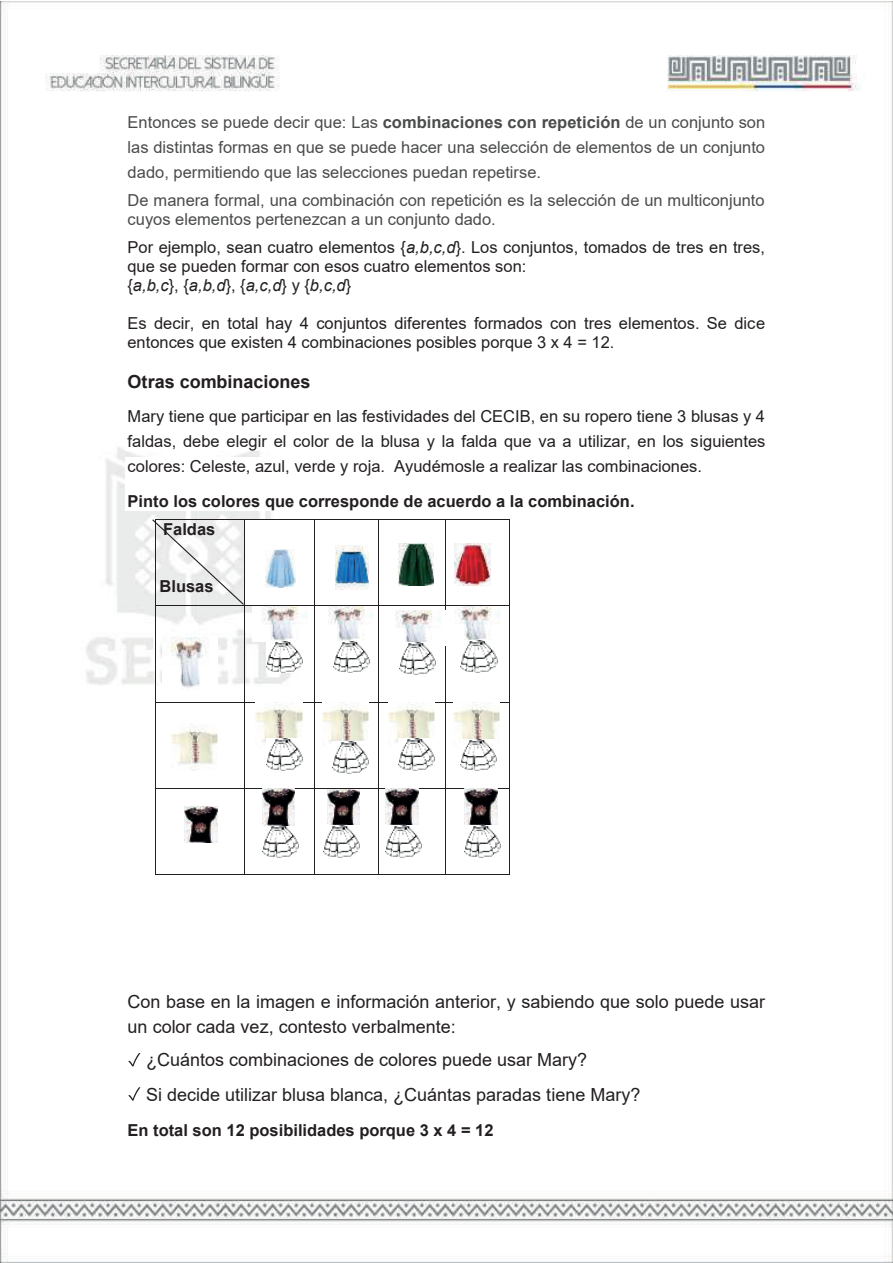
<style>
.page{position:relative;width:893px;height:1263px;background:#fff}
.page>*{position:absolute;margin:0;border:0;box-sizing:border-box;transform-origin:0 0}
.t1{font:18px/25.2px "Arial";color:#231f20}
.t2{font:700 18px "Arial";color:#231f20}
.t3{font:16.5px/19px "Arial";color:#231f20}
.t4{font:16.5px/25.2px "Arial";color:#4a4b4c;text-align:justify}
.t5{font:700 16.5px/28.7px "Arial";color:#231f20}
.s1{font-weight:700}
.s2{font-style:italic}
</style>
<div class="page">
<img style="left:0;top:1px;width:892px;height:1261px">
<div style="left:125px;top:106px;width:643px;height:25px;background:#fff"></div>
<div style="left:125px;top:131px;width:643px;height:26px;background:#fff"></div>
<div style="left:125px;top:157px;width:643px;height:25px;background:#fff"></div>
<div style="left:125px;top:407px;width:643px;height:19px;background:#fff"></div>
<div style="left:125px;top:432px;width:643px;height:19px;background:#fff"></div>
<div style="left:125px;top:457px;width:643px;height:28px;background:#fff"></div>
<div style="left:125px;top:485px;width:643px;height:25px;background:#fff"></div>
<div style="left:245px;top:520px;width:69px;height:85px;background:#fff"></div>
<hr style="left:245px;top:519px;width:69px;height:1px;background:#231f20">
<hr style="left:315px;top:519px;width:63px;height:1px;background:#231f20">
<hr style="left:379px;top:519px;width:66px;height:1px;background:#231f20">
<hr style="left:446px;top:519px;width:63px;height:1px;background:#231f20">
<hr style="left:314px;top:520px;width:1px;height:85px;background:#231f20">
<hr style="left:378px;top:520px;width:1px;height:85px;background:#231f20">
<hr style="left:445px;top:520px;width:1px;height:85px;background:#231f20">
<hr style="left:509px;top:520px;width:1px;height:85px;background:#231f20">
<hr style="left:245px;top:605px;width:69px;height:1px;background:#231f20">
<hr style="left:315px;top:605px;width:63px;height:1px;background:#231f20">
<hr style="left:379px;top:605px;width:66px;height:1px;background:#231f20">
<hr style="left:446px;top:605px;width:63px;height:1px;background:#231f20">
<hr style="left:155px;top:606px;width:1px;height:96px;background:#231f20">
<hr style="left:244px;top:606px;width:1px;height:96px;background:#231f20">
<hr style="left:314px;top:606px;width:1px;height:96px;background:#231f20">
<hr style="left:378px;top:606px;width:1px;height:96px;background:#231f20">
<hr style="left:445px;top:606px;width:1px;height:96px;background:#231f20">
<hr style="left:509px;top:606px;width:1px;height:96px;background:#231f20">
<hr style="left:155px;top:702px;width:89px;height:1px;background:#231f20">
<hr style="left:245px;top:702px;width:69px;height:1px;background:#231f20">
<hr style="left:315px;top:702px;width:63px;height:1px;background:#231f20">
<hr style="left:379px;top:702px;width:66px;height:1px;background:#231f20">
<hr style="left:446px;top:702px;width:63px;height:1px;background:#231f20">
<hr style="left:155px;top:702px;width:1px;height:86px;background:#231f20">
<hr style="left:244px;top:702px;width:1px;height:86px;background:#231f20">
<hr style="left:314px;top:702px;width:1px;height:86px;background:#231f20">
<hr style="left:378px;top:702px;width:1px;height:86px;background:#231f20">
<hr style="left:445px;top:702px;width:1px;height:86px;background:#231f20">
<hr style="left:509px;top:702px;width:1px;height:86px;background:#231f20">
<hr style="left:155px;top:788px;width:89px;height:1px;background:#231f20">
<hr style="left:245px;top:788px;width:69px;height:1px;background:#231f20">
<hr style="left:315px;top:788px;width:63px;height:1px;background:#231f20">
<hr style="left:379px;top:788px;width:66px;height:1px;background:#231f20">
<hr style="left:446px;top:788px;width:63px;height:1px;background:#231f20">
<hr style="left:155px;top:788px;width:1px;height:86px;background:#231f20">
<hr style="left:155px;top:874px;width:89px;height:1px;background:#231f20">
<hr style="left:244px;top:788px;width:1px;height:86px;background:#231f20">
<hr style="left:245px;top:874px;width:69px;height:1px;background:#231f20">
<hr style="left:314px;top:788px;width:1px;height:86px;background:#231f20">
<hr style="left:315px;top:874px;width:63px;height:1px;background:#231f20">
<hr style="left:378px;top:788px;width:1px;height:86px;background:#231f20">
<hr style="left:379px;top:874px;width:66px;height:1px;background:#231f20">
<hr style="left:445px;top:788px;width:1px;height:86px;background:#231f20">
<hr style="left:446px;top:874px;width:63px;height:1px;background:#231f20">
<hr style="left:509px;top:788px;width:1px;height:86px;background:#231f20">
<div style="left:125px;top:888px;width:643px;height:30px;background:#fff"></div>
<div style="left:125px;top:918px;width:643px;height:34px;background:#fff"></div>
<div style="left:125px;top:952px;width:643px;height:34px;background:#fff"></div>
<div style="left:125px;top:986px;width:643px;height:25px;background:#fff"></div>
<div style="left:125px;top:1011px;width:643px;height:35px;background:#fff"></div>
<div style="left:125px;top:1046px;width:643px;height:34px;background:#fff"></div>
<svg style="left:128px;top:1053px;width:12px;height:13px"></svg>
<div style="left:125px;top:1080px;width:643px;height:34px;background:#fff"></div>
<svg style="left:128px;top:1087px;width:12px;height:14px"></svg>
<div style="left:125px;top:1114px;width:643px;height:25px;background:#fff"></div>
<img style="left:256px;top:702px;width:46px;height:47px">
<img style="left:323px;top:702px;width:46px;height:47px">
<img style="left:388px;top:702px;width:46px;height:47px">
<img style="left:454px;top:702px;width:46px;height:47px">
<svg style="left:151px;top:518px;width:94px;height:88px"></svg>
<img style="left:266px;top:550px;width:30px;height:38px">
<img style="left:336px;top:545px;width:33px;height:44px">
<img style="left:399px;top:544px;width:34px;height:41px">
<img style="left:454px;top:544px;width:37px;height:41px">
<img style="left:163px;top:638px;width:54px;height:51px">
<img style="left:252px;top:606px;width:59px;height:35px">
<img style="left:266px;top:641px;width:36px;height:32px">
<img style="left:319px;top:606px;width:59px;height:35px">
<img style="left:333px;top:641px;width:36px;height:32px">
<img style="left:387px;top:610px;width:58px;height:35px">
<img style="left:399px;top:642px;width:36px;height:32px">
<img style="left:446px;top:606px;width:60px;height:35px">
<img style="left:461px;top:640px;width:36px;height:32px">
<img style="left:171px;top:725px;width:46px;height:46px">
<img style="left:266px;top:739px;width:36px;height:32px">
<img style="left:333px;top:742px;width:36px;height:31px">
<img style="left:399px;top:738px;width:36px;height:32px">
<img style="left:460px;top:739px;width:37px;height:32px">
<img style="left:185px;top:806px;width:32px;height:37px">
<img style="left:262px;top:825px;width:36px;height:32px">
<img style="left:262px;top:789px;width:32px;height:36px">
<img style="left:327px;top:789px;width:33px;height:36px">
<img style="left:323px;top:825px;width:37px;height:32px">
<img style="left:386px;top:789px;width:32px;height:36px">
<img style="left:386px;top:825px;width:36px;height:32px">
<img style="left:465px;top:789px;width:32px;height:36px">
<img style="left:464px;top:825px;width:36px;height:32px">
<p class="t4" style="left:128px;top:109px;width:639px">Entonces se puede decir que: Las <span class="s1">combinaciones con repetición</span> de un conjunto son las distintas formas en que se puede hacer una selección de elementos de un conjunto dado, permitiendo que las selecciones puedan repetirse.</p>
<p class="t4" style="left:128px;top:191px;width:639px;line-height:19px">De manera formal, una combinación con repetición es la selección de un multiconjunto cuyos elementos pertenezcan a un conjunto dado.</p>
<p class="t3" style="left:127px;top:238px;width:639px">Por ejemplo, sean cuatro elementos {<span class="s2">a,b,c,d</span>}. Los conjuntos, tomados de tres en tres, que se pueden formar con esos cuatro elementos son:<br>{<span class="s2">a,b,c</span>}, {<span class="s2">a,b,d</span>}, {<span class="s2">a,c,d</span>} y {<span class="s2">b,c,d</span>}</p>
<p class="t3" style="left:127px;top:314px;width:639px">Es decir, en total hay 4 conjuntos diferentes formados con tres elementos. Se dice entonces que existen 4 combinaciones posibles porque 3 x 4 = 12.</p>
<p class="t2" style="left:128px;top:369px;width:184px">Otras combinaciones</p>
<p class="t3" style="left:128px;top:404px;width:639px;line-height:25.2px;text-align:justify">Mary tiene que participar en las festividades del CECIB, en su ropero tiene 3 blusas y 4 faldas, debe elegir el color de la blusa y la falda que va a utilizar, en los siguientes colores: Celeste, azul, verde y roja. Ayudémosle a realizar las combinaciones.</p>
<p class="t5" style="left:163px;top:487px;width:473px;text-indent:-35px">Pinto los colores que corresponde de acuerdo a la combinación.<br>Faldas</p>
<p class="t5" style="left:160px;top:572px;width:56px">Blusas</p>
<p class="t1" style="left:128px;top:988px;width:639px">Con base en la imagen e información anterior, y sabiendo que solo puede usar un color cada vez, contesto verbalmente:</p>
<p class="t1" style="left:146px;top:1043px;width:496px;line-height:34.2px">¿Cuántos combinaciones de colores puede usar Mary?<br>Si decide utilizar blusa blanca, ¿Cuántas paradas tiene Mary?</p>
<p class="t5" style="left:128px;top:1116px;width:367px">En total son 12 posibilidades porque 3 x 4 = 12</p>
</div>
